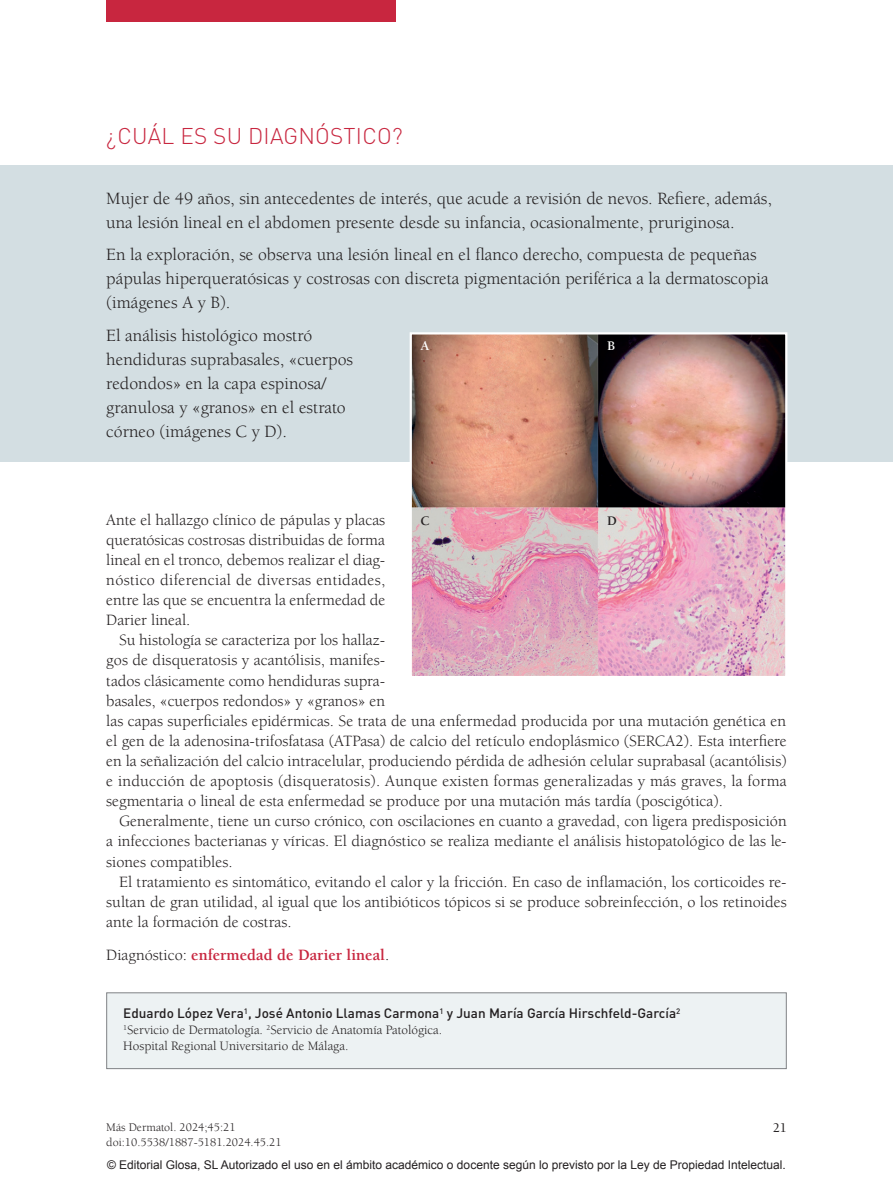
<style>
.page{position:relative;width:893px;height:1191px;background:#fff}
.page>*{position:absolute;margin:0;border:0;box-sizing:border-box;transform-origin:0 0}
.t1{font:300 22.5px "DIN Pro";letter-spacing:.01em;color:#c8263f}
.t2{font:17.7px/24px "Berkeley Pro";color:#231f20}
.t3{font:16.2px/20.1px "Berkeley Pro";color:#231f20;text-align:justify}
.t4{font:700 16.2px "Berkeley Pro";color:#c8263f}
.t5{font:500 13.5px "DIN Pro";color:#231f20}
.t6{font:500 13.5px "Berkeley Pro";color:#231f20}
.t7{font:700 13.5px "Berkeley Pro";color:#fff}
.t8{font:700 13.5px "Berkeley Pro";color:#231f20}
.t9{font:13.2px/15.9px "Berkeley Pro";color:#231f20}
.t10{font:12px "Arial";color:#231f20}
.t11{font:12px/14.4px "Berkeley Pro";color:#231f20}
.s1{font-weight:400;color:#231f20}
</style>
<div class="page">
<div style="left:106px;top:0;width:289px;height:21px;background:#c8263f"></div>
<div style="left:106px;top:992px;width:681px;height:77px;background:#edf2f3;border:1px solid #808285"></div>
<div style="left:0;top:165px;width:893px;height:297px;background:#d3dee2"></div>
<img style="left:413px;top:335px;width:371px;height:340px">
<div style="left:410px;top:332px;width:377px;height:346px;border:2px solid #fff"></div>
<h1 class="t1" style="left:106px;top:120px;width:298px">¿CUÁL ES SU DIAGNÓSTICO?</h1>
<p class="t2" style="left:106px;top:186px;width:667px">Mujer de 49 años, sin antecedentes de interés, que acude a revisión de nevos. Refiere, además, una lesión lineal en el abdomen presente desde su infancia, ocasionalmente, pruriginosa.</p>
<p class="t2" style="left:106px;top:243px;width:664px">En la exploración, se observa una lesión lineal en el flanco derecho, compuesta de pequeñas pápulas hiperqueratósicas y costrosas con discreta pigmentación periférica a la dermatoscopia (imágenes A y B).</p>
<p class="t2" style="left:106px;top:323px;width:248px">El análisis histológico mostró hendiduras suprabasales, «cuerpos redondos» en la capa espinosa/ granulosa y «granos» en el estrato córneo (imágenes C y D).</p>
<p class="t7" style="left:421px;top:338px;width:11px">A</p>
<p class="t7" style="left:607px;top:338px;width:10px">B</p>
<p class="t3" style="left:106px;top:509px;width:281px">Ante el hallazgo clínico de pápulas y placas queratósicas costrosas distribuidas de forma lineal en el tronco, debemos realizar el diag&shy;nóstico diferencial de diversas entidades, entre las que se encuentra la enfermedad de Darier lineal.</p>
<p class="t3" style="left:106px;top:630px;width:682px;text-align:left;text-indent:13px">Su histología se caracteriza por los hallaz-<br>gos de disqueratosis y acantólisis, manifes-<br>tados clásicamente como hendiduras supra-<br>basales, «cuerpos redondos» y «granos» en<br>las capas superficiales epidérmicas. Se trata de una enfermedad producida por una mutación genética en el gen de la adenosina-trifosfatasa (ATPasa) de calcio del retículo endoplásmico (SERCA2). Esta interfiere en la señalización del calcio intracelular, produciendo pérdida de adhesión celular suprabasal (acantólisis) e inducción de apoptosis (disqueratosis). Aunque existen formas generalizadas y más graves, la forma segmentaria o lineal de esta enfermedad se produce por una mutación más tardía (poscigótica).</p>
<p class="t3" style="left:106px;top:811px;width:682px;text-indent:13px">Generalmente, tiene un curso crónico, con oscilaciones en cuanto a gravedad, con ligera predisposición a infecciones bacterianas y víricas. El diagnóstico se realiza mediante el análisis histopatológico de las le&shy;siones compatibles.</p>
<p class="t3" style="left:106px;top:871px;width:682px;text-indent:13px">El tratamiento es sintomático, evitando el calor y la fricción. En caso de inflamación, los corticoides re&shy;sultan de gran utilidad, al igual que los antibióticos tópicos si se produce sobreinfección, o los retinoides ante la formación de costras.</p>
<p class="t4" style="left:106px;top:945px;width:284px"><span class="s1">Diagnóstico:</span> enfermedad de Darier lineal<span class="s1">.</span></p>
<p class="t8" style="left:421px;top:513px;width:11px">C</p>
<p class="t8" style="left:607px;top:513px;width:11px">D</p>
<p class="t5" style="left:123px;top:1004px;width:558px">Eduardo López Vera<sup>1</sup>, José Antonio Llamas Carmona<sup>1</sup> y Juan María García Hirschfeld-García<sup>2</sup></p>
<p class="t9" style="left:123px;top:1022px;width:320px"><sup>1</sup>Servicio de Dermatología. <sup>2</sup>Servicio de Anatomía Patológica.<br>Hospital Regional Universitario de Málaga.</p>
<p class="t11" style="left:106px;top:1120px;width:177px">Más Dermatol. 2024;45:21 doi:10.5538/1887-5181.2024.45.21</p>
<p class="t6" style="left:773px;top:1120px;width:16px">21</p>
<p class="t10" style="left:107px;top:1156px;width:680px">© Editorial Glosa, SL Autorizado el uso en el ámbito académico o docente según lo previsto por la Ley de Propiedad Intelectual.</p>
</div>
